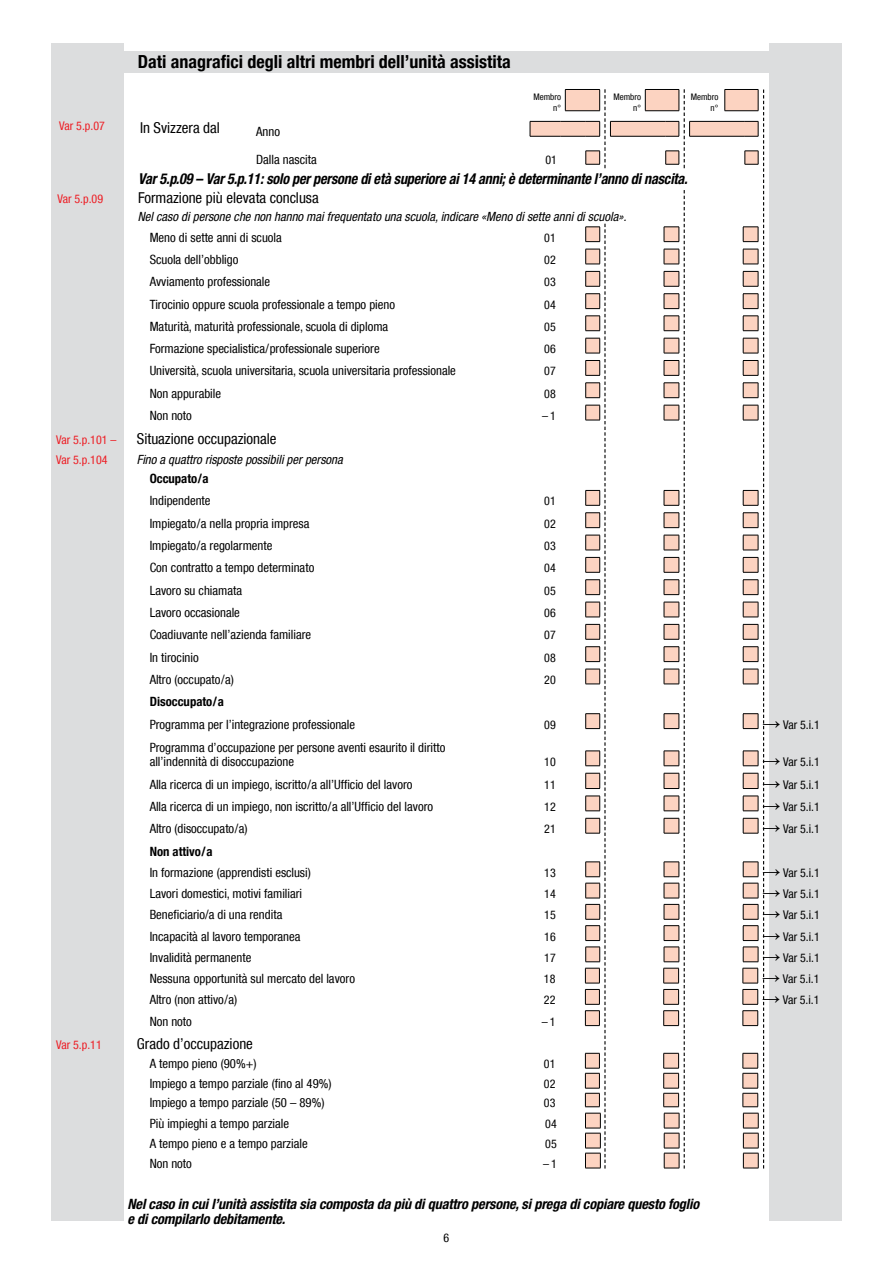
<style>
.page{position:relative;width:893px;height:1263px;background:#fff}
.page>*{position:absolute;margin:0;border:0;box-sizing:border-box;transform-origin:0 0}
.Text_10_12{font:700 condensed 18px "Helvetica Neue LT Com";color:#000}
.Text_10_12-2{font:italic 700 condensed 15px "Helvetica Neue LT Com";letter-spacing:-.015em;color:#000;scale:.95 1}
.Text_10_12-3{font:condensed 15px "Helvetica Neue LT Com";color:#000}
.Text_10_12-4{font:italic 700 condensed 14.25px/14.2px "Helvetica Neue LT Com";letter-spacing:-.01em;color:#000}
.text_8_9{font:condensed 12.75px/13.5px "Helvetica Neue LT Com";color:#000}
.text_8_9-2{font:italic condensed 12.75px "Helvetica Neue LT Com";color:#000}
.text_8_9-3{font:700 condensed 12.75px "Helvetica Neue LT Com";color:#000}
.Text_10_12-5{font:condensed 12.75px "Helvetica Neue LT Com";color:#000}
.text_8_9-4{font:condensed 12px "Helvetica Neue LT Com";color:#000}
.text_8_9-5{font:condensed 12px "Helvetica Neue LT Com";color:#ed1d24}
.text_8_9-6{font:condensed 9px/10.5px "Helvetica Neue LT Com";color:#000;text-align:right}
.s1{font-family:"Times New Roman";font-weight:700;font-stretch:normal;font-size:18px}
</style>
<div class="page">
<div style="left:51px;top:43px;width:72px;height:1177px;background:#dcddde"></div>
<div style="left:770px;top:43px;width:72px;height:1177px;background:#dcddde"></div>
<div style="left:119px;top:51px;width:658px;height:21px;background:#dcddde"></div>
<svg style="left:530px;top:89px;width:234px;height:1080px"></svg>
<p class="Text_10_12" style="left:138px;top:51px;width:374px">Dati anagrafici degli altri membri dell’unità assistita</p>
<p class="text_8_9-6" style="left:533px;top:92px;width:29px">Membro n°</p>
<p class="text_8_9-6" style="left:613px;top:92px;width:29px">Membro n°</p>
<p class="text_8_9-6" style="left:691px;top:92px;width:29px">Membro n°</p>
<p class="text_8_9-5" style="left:59px;top:119px;width:47px">Var 5.p.07</p>
<p class="Text_10_12-3" style="left:140px;top:119px;width:81px">In Svizzera dal</p>
<p class="Text_10_12-5" style="left:256px;top:124px;width:25px">Anno</p>
<p class="Text_10_12-5" style="left:256px;top:152px;width:62px">Dalla nascita</p>
<p class="text_8_9-4" style="left:545px;top:153px;width:13px">01</p>
<p class="Text_10_12-2" style="left:138px;top:170px;width:580px">Var 5.p.09 – Var 5.p.11: solo per persone di età superiore ai 14 anni; è determinante l’anno di nascita.</p>
<p class="text_8_9-5" style="left:57px;top:192px;width:47px">Var 5.p.09</p>
<p class="Text_10_12-3" style="left:138px;top:189px;width:182px">Formazione più elevata conclusa</p>
<p class="text_8_9-2" style="left:138px;top:209px;width:490px">Nel caso di persone che non hanno mai frequentato una scuola, indicare «Meno di sette anni di scuola».</p>
<p class="text_8_9" style="left:150px;top:230px;width:134px">Meno di sette anni di scuola</p>
<p class="text_8_9-4" style="left:544px;top:230px;width:13px">01</p>
<p class="text_8_9" style="left:150px;top:253px;width:90px">Scuola dell’obbligo</p>
<p class="text_8_9-4" style="left:544px;top:253px;width:13px">02</p>
<p class="text_8_9" style="left:150px;top:275px;width:122px">Avviamento professionale</p>
<p class="text_8_9-4" style="left:544px;top:275px;width:13px">03</p>
<p class="text_8_9" style="left:150px;top:297px;width:247px">Tirocinio oppure scuola professionale a tempo pieno</p>
<p class="text_8_9-4" style="left:544px;top:297px;width:13px">04</p>
<p class="text_8_9" style="left:150px;top:319px;width:240px">Maturità, maturità professionale, scuola di diploma</p>
<p class="text_8_9-4" style="left:544px;top:319px;width:13px">05</p>
<p class="text_8_9" style="left:150px;top:342px;width:231px">Formazione specialistica/professionale superiore</p>
<p class="text_8_9-4" style="left:544px;top:342px;width:13px">06</p>
<p class="text_8_9" style="left:150px;top:364px;width:308px">Università, scuola universitaria, scuola universitaria professionale</p>
<p class="text_8_9-4" style="left:544px;top:364px;width:13px">07</p>
<p class="text_8_9" style="left:150px;top:386px;width:73px">Non appurabile</p>
<p class="text_8_9-4" style="left:544px;top:386px;width:13px">08</p>
<p class="text_8_9" style="left:150px;top:409px;width:44px">Non noto</p>
<p class="text_8_9-4" style="left:542px;top:409px;width:15px">–1</p>
<p class="text_8_9-5" style="left:56px;top:433px;width:62px">Var 5.p.101 –</p>
<p class="Text_10_12-3" style="left:137px;top:430px;width:141px">Situazione occupazionale</p>
<p class="text_8_9-5" style="left:56px;top:452px;width:53px">Var 5.p.104</p>
<p class="text_8_9-2" style="left:137px;top:452px;width:207px">Fino a quattro risposte possibili per persona</p>
<p class="text_8_9-3" style="left:150px;top:471px;width:61px">Occupato/a</p>
<p class="text_8_9" style="left:150px;top:494px;width:62px">Indipendente</p>
<p class="text_8_9-4" style="left:544px;top:494px;width:13px">01</p>
<p class="text_8_9" style="left:150px;top:516px;width:161px">Impiegato/a nella propria impresa</p>
<p class="text_8_9-4" style="left:544px;top:516px;width:13px">02</p>
<p class="text_8_9" style="left:150px;top:539px;width:124px">Impiegato/a regolarmente</p>
<p class="text_8_9-4" style="left:544px;top:539px;width:13px">03</p>
<p class="text_8_9" style="left:150px;top:561px;width:166px">Con contratto a tempo determinato</p>
<p class="text_8_9-4" style="left:544px;top:561px;width:13px">04</p>
<p class="text_8_9" style="left:150px;top:583px;width:94px">Lavoro su chiamata</p>
<p class="text_8_9-4" style="left:544px;top:583px;width:13px">05</p>
<p class="text_8_9" style="left:150px;top:605px;width:92px">Lavoro occasionale</p>
<p class="text_8_9-4" style="left:544px;top:606px;width:13px">06</p>
<p class="text_8_9" style="left:150px;top:628px;width:163px">Coadiuvante nell’azienda familiare</p>
<p class="text_8_9-4" style="left:544px;top:628px;width:13px">07</p>
<p class="text_8_9" style="left:150px;top:650px;width:51px">In tirocinio</p>
<p class="text_8_9-4" style="left:544px;top:650px;width:13px">08</p>
<p class="text_8_9" style="left:150px;top:672px;width:86px">Altro (occupato/a)</p>
<p class="text_8_9-4" style="left:544px;top:673px;width:13px">20</p>
<p class="text_8_9-3" style="left:150px;top:694px;width:76px">Disoccupato/a</p>
<p class="text_8_9" style="left:150px;top:717px;width:207px">Programma per l’integrazione professionale</p>
<p class="text_8_9-4" style="left:544px;top:717px;width:13px">09</p>
<p class="text_8_9-4" style="left:763px;top:717px;width:59px"><span class="s1">→</span> Var 5.i.1</p>
<p class="text_8_9" style="left:150px;top:741px;width:297px">Programma d’occupazione per persone aventi esaurito il diritto all’indennità di disoccupazione</p>
<p class="text_8_9-4" style="left:544px;top:754px;width:13px">10</p>
<p class="text_8_9-4" style="left:763px;top:754px;width:59px"><span class="s1">→</span> Var 5.i.1</p>
<p class="text_8_9" style="left:150px;top:777px;width:264px">Alla ricerca di un impiego, iscritto/a all’Ufficio del lavoro</p>
<p class="text_8_9-4" style="left:544px;top:777px;width:13px">11</p>
<p class="text_8_9-4" style="left:763px;top:777px;width:59px"><span class="s1">→</span> Var 5.i.1</p>
<p class="text_8_9" style="left:150px;top:799px;width:285px">Alla ricerca di un impiego, non iscritto/a all’Ufficio del lavoro</p>
<p class="text_8_9-4" style="left:544px;top:799px;width:13px">12</p>
<p class="text_8_9-4" style="left:763px;top:799px;width:59px"><span class="s1">→</span> Var 5.i.1</p>
<p class="text_8_9" style="left:150px;top:822px;width:99px">Altro (disoccupato/a)</p>
<p class="text_8_9-4" style="left:544px;top:822px;width:13px">21</p>
<p class="text_8_9-4" style="left:763px;top:822px;width:59px"><span class="s1">→</span> Var 5.i.1</p>
<p class="text_8_9-3" style="left:150px;top:843px;width:64px">Non attivo/a</p>
<p class="text_8_9" style="left:150px;top:865px;width:163px">In formazione (apprendisti esclusi)</p>
<p class="text_8_9-4" style="left:544px;top:865px;width:13px">13</p>
<p class="text_8_9-4" style="left:763px;top:865px;width:59px"><span class="s1">→</span> Var 5.i.1</p>
<p class="text_8_9" style="left:150px;top:887px;width:154px">Lavori domestici, motivi familiari</p>
<p class="text_8_9-4" style="left:544px;top:887px;width:13px">14</p>
<p class="text_8_9-4" style="left:763px;top:887px;width:59px"><span class="s1">→</span> Var 5.i.1</p>
<p class="text_8_9" style="left:150px;top:908px;width:134px">Beneficiario/a di una rendita</p>
<p class="text_8_9-4" style="left:544px;top:908px;width:13px">15</p>
<p class="text_8_9-4" style="left:763px;top:908px;width:59px"><span class="s1">→</span> Var 5.i.1</p>
<p class="text_8_9" style="left:150px;top:929px;width:152px">Incapacità al lavoro temporanea</p>
<p class="text_8_9-4" style="left:544px;top:929px;width:13px">16</p>
<p class="text_8_9-4" style="left:763px;top:929px;width:59px"><span class="s1">→</span> Var 5.i.1</p>
<p class="text_8_9" style="left:150px;top:950px;width:103px">Invalidità permanente</p>
<p class="text_8_9-4" style="left:544px;top:950px;width:13px">17</p>
<p class="text_8_9-4" style="left:763px;top:950px;width:59px"><span class="s1">→</span> Var 5.i.1</p>
<p class="text_8_9" style="left:150px;top:972px;width:207px">Nessuna opportunità sul mercato del lavoro</p>
<p class="text_8_9-4" style="left:544px;top:972px;width:13px">18</p>
<p class="text_8_9-4" style="left:762px;top:972px;width:59px"><span class="s1">→</span> Var 5.i.1</p>
<p class="text_8_9" style="left:150px;top:993px;width:89px">Altro (non attivo/a)</p>
<p class="text_8_9-4" style="left:544px;top:993px;width:13px">22</p>
<p class="text_8_9-4" style="left:762px;top:993px;width:59px"><span class="s1">→</span> Var 5.i.1</p>
<p class="text_8_9" style="left:150px;top:1014px;width:44px">Non noto</p>
<p class="text_8_9-4" style="left:542px;top:1014px;width:15px">–1</p>
<p class="text_8_9-5" style="left:56px;top:1037px;width:47px">Var 5.p.11</p>
<p class="Text_10_12-3" style="left:137px;top:1035px;width:118px">Grado d’occupazione</p>
<p class="text_8_9" style="left:150px;top:1057px;width:108px">A tempo pieno (90%+)</p>
<p class="text_8_9-4" style="left:544px;top:1057px;width:13px">01</p>
<p class="text_8_9" style="left:150px;top:1077px;width:183px">Impiego a tempo parziale (fino al 49%)</p>
<p class="text_8_9-4" style="left:544px;top:1077px;width:13px">02</p>
<p class="text_8_9" style="left:150px;top:1095px;width:176px">Impiego a tempo parziale (50 – 89%)</p>
<p class="text_8_9-4" style="left:544px;top:1095px;width:13px">03</p>
<p class="text_8_9" style="left:150px;top:1117px;width:141px">Più impieghi a tempo parziale</p>
<p class="text_8_9-4" style="left:545px;top:1117px;width:13px">04</p>
<p class="text_8_9" style="left:150px;top:1136px;width:160px">A tempo pieno e a tempo parziale</p>
<p class="text_8_9-4" style="left:545px;top:1137px;width:13px">05</p>
<p class="text_8_9" style="left:150px;top:1156px;width:44px">Non noto</p>
<p class="text_8_9-4" style="left:543px;top:1157px;width:15px">–1</p>
<p class="Text_10_12-4" style="left:128px;top:1197px;width:573px">Nel caso in cui l’unità assistita sia composta da più di quattro persone, si prega di copiare questo foglio e di compilarlo debitamente.</p>
<p class="text_8_9-4" style="left:444px;top:1230px;width:7px">6</p>
</div>
